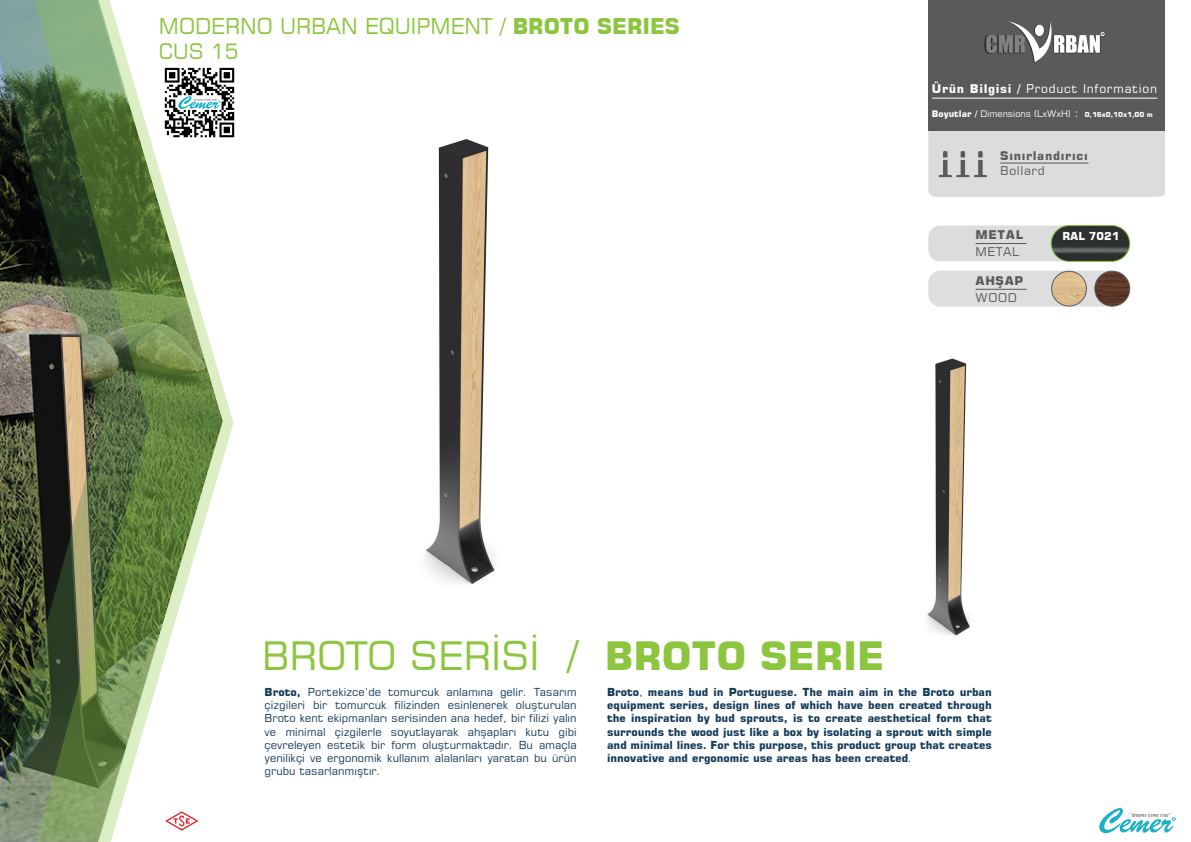
<style>
.page{position:relative;width:1191px;height:842px;background:#fff}
.page>*{position:absolute;margin:0;border:0;box-sizing:border-box;transform-origin:0 0}
.t1{font:39px "Square 721 BT";color:#8cc63f}
.t2{font:21.7px "Square 721 BT";color:#8cc63f}
.t3{font:21px "Square 721 BT";color:#8cc63f}
.t4{font:12px "Square 721 BT";letter-spacing:.055em;color:#fff}
.t5{font:700 12px "Square 721 BT";letter-spacing:.055em;color:#5a5a5a}
.t6{font:12px "Square 721 BT";letter-spacing:.055em;color:#5a5a5a}
.t7{font:700 11px/13.2px "Square 721 BT";color:#143b59;text-align:justify}
.t8{font:11px/13.2px "Square 721 BT";color:#143b59;text-align:justify}
.t9{font:700 11px "Square 721 BT";color:#fff}
.t10{font:9px "Square 721 BT";color:#fff}
.s1{font-weight:700}
.s2{font-size:11px}
.s3{font-weight:700;font-size:7px}
.s4{font-size:40px}
.s5{font-weight:400}
</style>
<div class="page">
<img style="left:927px;top:358px;width:43px;height:278px">
<img style="left:233px;top:139px;width:262px;height:445px">
<img style="left:0;top:0;width:222px;height:841px">
<svg style="left:1099px;top:808px;width:76px;height:25px"></svg>
<div style="left:928px;top:0;width:236px;height:130px;background:#5a5a5a"></div>
<hr style="left:932px;top:98px;width:225px;height:1px;background:#fff">
<img style="left:985px;top:33px;width:120px;height:30px">
<svg style="left:986px;top:21px;width:118px;height:41px"></svg>
<img style="left:159px;top:62px;width:82px;height:81px">
<svg style="left:165px;top:811px;width:33px;height:20px"></svg>
<div style="left:928px;top:225px;width:136px;height:36px;background:#dbdcdb"></div>
<svg style="left:928px;top:271px;width:201px;height:36px;background:#ddd"></svg>
<hr style="left:975px;top:289px;width:51px;height:1px;background:#5a5a5a">
<img style="left:1051px;top:271px;width:35px;height:35px;border-radius:17px">
<div style="left:1051px;top:271px;width:36px;height:36px;border:1px solid #5a5a5a;border-radius:50%"></div>
<img style="left:1094px;top:271px;width:35px;height:35px;border-radius:17px">
<div style="left:1094px;top:271px;width:36px;height:36px;border:1px solid #5a5a5a;border-radius:50%"></div>
<hr style="left:975px;top:243px;width:51px;height:1px;background:#5a5a5a">
<img style="left:1051px;top:226px;width:78px;height:35px">
<div style="left:1050px;top:225px;width:80px;height:37px;border:1px solid #8cc63f;border-radius:18px"></div>
<svg style="left:928px;top:130px;width:237px;height:67px;background:#d4d5d4"></svg>
<h2 class="t2" style="left:159px;top:13px;width:522px">MODERNO URBAN EQUIPMENT / <span class="s1">BROTO SERIES</span></h2>
<h3 class="t3" style="left:159px;top:38px;width:81px">CUS 15</h3>
<p class="t4" style="left:932px;top:81px;width:227px"><span class="s1">Ürün Bilgisi /</span> Product Information</p>
<p class="t10" style="left:932px;top:109px;width:222px"><span class="s1">Boyutlar /</span> Dimensions (LxWxH) <span class="s2">:</span> <span class="s3">0,16x0,10x1,00 m</span></p>
<p class="t5" style="left:1000px;top:149px;width:89px">Sınırlandırıcı</p>
<p class="t6" style="left:1000px;top:163px;width:46px">Bollard</p>
<p class="t5" style="left:975px;top:227px;width:49px">METAL</p>
<p class="t6" style="left:975px;top:244px;width:45px">METAL</p>
<p class="t5" style="left:975px;top:273px;width:49px">AHŞAP</p>
<p class="t6" style="left:975px;top:290px;width:43px">WOOD</p>
<p class="t9" style="left:1062px;top:229px;width:58px">RAL 7021</p>
<h1 class="t1" style="left:262px;top:631px;width:624px">BROTO SERİSİ <span class="s4">/</span> <span class="s1">BROTO SERIE</span></h1>
<p class="t7" style="left:607px;top:685px;width:386px">Broto<span class="s5">,</span> means bud in Portuguese. The main aim in the Broto urban equipment series, design lines of which have been created through the inspiration by bud sprouts, is to create aesthetical form that surrounds the wood just like a box by isolating a sprout with simple and minimal lines. For this purpose, this product group that creates innovative and ergonomic use areas has been created<span class="s5">.</span></p>
<p class="t8" style="left:265px;top:685px;width:313px"><span class="s1">Broto,</span> Portekizce’de tomurcuk anlamına gelir. Tasarım çizgileri bir tomurcuk filizinden esinlenerek oluşturulan Broto kent ekipmanları serisinden ana hedef, bir filizi yalın ve minimal çizgilerle soyutlayarak ahşapları kutu gibi çevreleyen estetik bir form oluşturmaktadır. Bu amaçla yenilikçi ve ergonomik kullanım alalanları yaratan bu ürün grubu tasarlanmıştır.</p>
</div>
